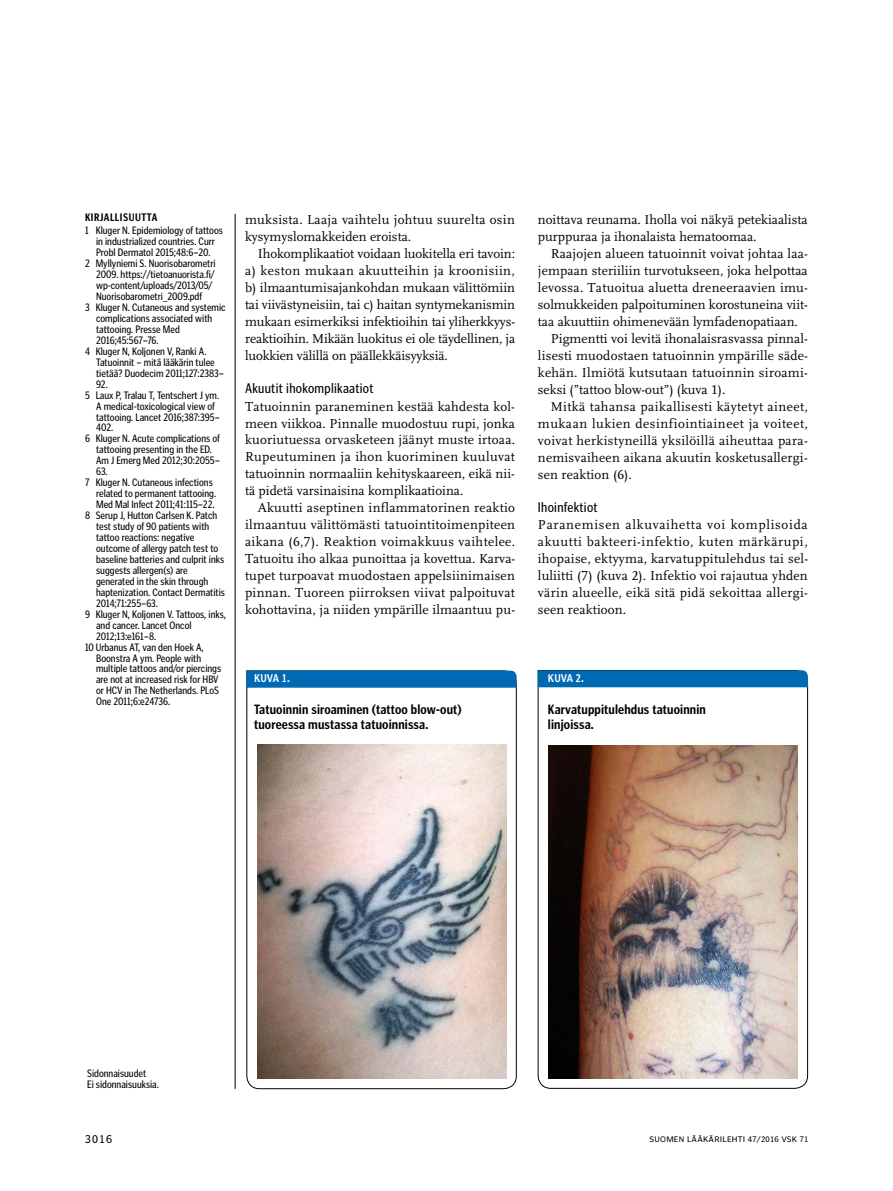
<style>
.page{position:relative;width:893px;height:1191px;background:#fff}
.page>*{position:absolute;margin:0;border:0;box-sizing:border-box;transform-origin:0 0}
.t1{font:14.25px "Poynter Gothic Text Cond";letter-spacing:.02em;color:#000}
.t2{font:13.5px/17px "Scala LF";letter-spacing:.01em;color:#000;text-align:justify}
.t3{font:700 13.5px/15px "Poynter Gothic Text Cond";letter-spacing:.01em;color:#000}
.t4{font:13.5px "Scala LF";letter-spacing:.03em;color:#000}
.t5{font:13.5px "Scala LF";letter-spacing:.04em;color:#000}
.t6{font:10.95px/10.9px "Poynter Gothic Text Cond";color:#000}
.t7{font:700 10.95px "Poynter Gothic Text Cond";letter-spacing:.05em;color:#000}
.t8{font:10.5px "Poynter Agate Two Comp";color:#fff}
.t9{font:10.5px "Poynter Agate Zero";color:#000}
.t10{font:7.5px "Poynter Agate Zero";letter-spacing:.03em;color:#000}
</style>
<div class="page">
<hr style="left:235px;top:214px;width:1px;height:875px;background:#000">
<svg style="left:246px;top:670px;width:271px;height:419px"></svg>
<div style="left:247px;top:670px;width:270px;height:17px;background:#0069b3"></div>
<svg style="left:538px;top:687px;width:270px;height:401px"></svg>
<div style="left:538px;top:670px;width:270px;height:17px;background:#0069b3"></div>
<img style="left:257px;top:745px;width:249px;height:333px">
<img style="left:549px;top:745px;width:248px;height:333px">
<p class="t7" style="left:85px;top:211px;width:74px">Kirjallisuutta</p>
<p class="t6" style="left:85px;top:225px;width:139px">1 Kluger N. Epidemiology of tattoos</p>
<p class="t6" style="left:96px;top:236px;width:120px">in industrialized countries. Curr</p>
<p class="t6" style="left:96px;top:247px;width:116px">Probl Dermatol 2015;48:6–20.</p>
<p class="t6" style="left:85px;top:258px;width:132px">2 Myllyniemi S. Nuorisobarometri</p>
<p class="t6" style="left:96px;top:269px;width:120px">2009. https://tietoanuorista.fi/</p>
<p class="t6" style="left:96px;top:280px;width:118px">wp-content/uploads/2013/05/</p>
<p class="t6" style="left:96px;top:291px;width:108px">Nuorisobarometri_2009.pdf</p>
<p class="t6" style="left:85px;top:302px;width:142px">3 Kluger N. Cutaneous and systemic</p>
<p class="t6" style="left:96px;top:313px;width:118px">complications associated with</p>
<p class="t6" style="left:96px;top:324px;width:85px">tattooing. Presse Med</p>
<p class="t6" style="left:96px;top:335px;width:64px">2016;45:567–76.</p>
<p class="t6" style="left:85px;top:346px;width:123px">4 Kluger N, Koljonen V, Ranki A.</p>
<p class="t6" style="left:96px;top:356px;width:120px">Tatuoinnit – mitä lääkärin tulee</p>
<p class="t6" style="left:96px;top:367px;width:129px">tietää? Duodecim 2011;127:2383–</p>
<p class="t6" style="left:96px;top:378px;width:13px">92.</p>
<p class="t6" style="left:85px;top:389px;width:136px">5 Laux P, Tralau T, Tentschert J ym.</p>
<p class="t6" style="left:96px;top:400px;width:120px">A medical-toxicological view of</p>
<p class="t6" style="left:96px;top:411px;width:125px">tattooing. Lancet 2016;387:395–</p>
<p class="t6" style="left:96px;top:422px;width:19px">402.</p>
<p class="t6" style="left:85px;top:433px;width:136px">6 Kluger N. Acute complications of</p>
<p class="t6" style="left:96px;top:444px;width:117px">tattooing presenting in the ED.</p>
<p class="t6" style="left:96px;top:455px;width:125px">Am J Emerg Med 2012;30:2055–</p>
<p class="t6" style="left:96px;top:466px;width:13px">63.</p>
<p class="t6" style="left:85px;top:477px;width:129px">7 Kluger N. Cutaneous infections</p>
<p class="t6" style="left:96px;top:488px;width:122px">related to permanent tattooing.</p>
<p class="t6" style="left:96px;top:499px;width:120px">Med Mal Infect 2011;41:115–22.</p>
<p class="t6" style="left:85px;top:510px;width:134px">8 Serup J, Hutton Carlsen K. Patch</p>
<p class="t6" style="left:96px;top:521px;width:115px">test study of 90 patients with</p>
<p class="t6" style="left:96px;top:532px;width:100px">tattoo reactions: negative</p>
<p class="t6" style="left:96px;top:543px;width:124px">outcome of allergy patch test to</p>
<p class="t6" style="left:96px;top:554px;width:130px">baseline batteries and culprit inks</p>
<p class="t6" style="left:96px;top:565px;width:93px">suggests allergen(s) are</p>
<p class="t6" style="left:96px;top:575px;width:114px">generated in the skin through</p>
<p class="t6" style="left:96px;top:586px;width:130px">haptenization. Contact Dermatitis</p>
<p class="t6" style="left:96px;top:597px;width:63px">2014;71:255–63.</p>
<p class="t6" style="left:85px;top:608px;width:142px">9 Kluger N, Koljonen V. Tattoos, inks,</p>
<p class="t6" style="left:96px;top:619px;width:97px">and cancer. Lancet Oncol</p>
<p class="t6" style="left:96px;top:630px;width:62px">2012;13:e161–8.</p>
<p class="t6" style="left:85px;top:641px;width:120px">10 Urbanus AT, van den Hoek A,</p>
<p class="t6" style="left:96px;top:652px;width:107px">Boonstra A ym. People with</p>
<p class="t6" style="left:96px;top:663px;width:127px">multiple tattoos and/or piercings</p>
<p class="t6" style="left:96px;top:674px;width:124px">are not at increased risk for HBV</p>
<p class="t6" style="left:96px;top:685px;width:124px">or HCV in The Netherlands. PLoS</p>
<p class="t6" style="left:96px;top:696px;width:76px">One 2011;6:e24736.</p>
<p class="t2" style="left:245px;top:211px;width:271px">muksista. Laaja vaihtelu johtuu suurelta osin kysymyslomakkeiden eroista.</p>
<p class="t2" style="left:245px;top:245px;width:272px;text-indent:13px">Ihokomplikaatiot voidaan luokitella eri tavoin: a) keston mukaan akuutteihin ja kroonisiin, b) ilmaantumisajankohdan mukaan välittömiin tai viivästyneisiin, tai c) haitan syntymekanismin mukaan esimerkiksi infektioihin tai yliherkkyys&shy;reaktioihin. Mikään luokitus ei ole täydellinen, ja luokkien välillä on päällekkäisyyksiä.</p>
<p class="t1" style="left:245px;top:380px;width:130px">Akuutit ihokomplikaatiot</p>
<p class="t2" style="left:245px;top:398px;width:272px">Tatuoinnin paraneminen kestää kahdesta kol&shy;meen viikkoa. Pinnalle muodostuu rupi, jonka kuoriutuessa orvasketeen jäänyt muste irtoaa.<br>Rupeutuminen ja ihon kuoriminen kuuluvat tatuoinnin normaaliin kehityskaareen, eikä nii&shy;tä pidetä varsinaisina komplikaatioina.</p>
<p class="t2" style="left:245px;top:500px;width:272px;text-indent:13px">Akuutti aseptinen inflammatorinen reaktio ilmaantuu välittömästi tatuointitoimenpiteen aikana (6,7). Reaktion voimakkuus vaihtelee.<br>Tatuoitu iho alkaa punoittaa ja kovettua. Karva&shy;tupet turpoavat muodostaen appelsiinimaisen pinnan. Tuoreen piirroksen viivat palpoituvat kohottavina, ja niiden ympärille ilmaantuu pu-</p>
<p class="t8" style="left:254px;top:672px;width:37px">KUVA 1.</p>
<p class="t3" style="left:254px;top:702px;width:209px">Tatuoinnin siroaminen (tattoo blow-out) tuoreessa mustassa tatuoinnissa.</p>
<p class="t2" style="left:538px;top:211px;width:271px">noittava reunama. Iholla voi näkyä petekiaalista purppuraa ja ihonalaista hematoomaa.</p>
<p class="t2" style="left:551px;top:245px;width:259px">Raajojen alueen tatuoinnit voivat johtaa laa-</p>
<p class="t2" style="left:538px;top:262px;width:271px">jempaan steriiliin turvotukseen, joka helpottaa</p>
<p class="t2" style="left:538px;top:279px;width:270px">levossa. Tatuoitua aluetta dreneeraavien imu-</p>
<p class="t2" style="left:538px;top:296px;width:271px">solmukkeiden palpoituminen korostuneina viit-</p>
<p class="t2" style="left:538px;top:313px;width:262px">taa akuuttiin ohimenevään lymfadenopatiaan.</p>
<p class="t2" style="left:551px;top:330px;width:259px">Pigmentti voi levitä ihonalaisrasvassa pinnal-</p>
<p class="t2" style="left:538px;top:347px;width:272px">lisesti muodostaen tatuoinnin ympärille säde-</p>
<p class="t2" style="left:538px;top:364px;width:272px">kehän. Ilmiötä kutsutaan tatuoinnin siroami-</p>
<p class="t2" style="left:538px;top:381px;width:189px">seksi (”tattoo blow-out”) (kuva 1).</p>
<p class="t4" style="left:551px;top:399px;width:259px">Mitkä tahansa paikallisesti käytetyt aineet,</p>
<p class="t5" style="left:538px;top:416px;width:272px">mukaan lukien desinfiointiaineet ja voiteet,</p>
<p class="t2" style="left:538px;top:432px;width:271px">voivat herkistyneillä yksilöillä aiheuttaa para-</p>
<p class="t2" style="left:538px;top:449px;width:271px">nemisvaiheen aikana akuutin kosketusallergi-</p>
<p class="t2" style="left:538px;top:466px;width:95px">sen reaktion (6).</p>
<p class="t1" style="left:538px;top:498px;width:61px">Ihoinfektiot</p>
<p class="t2" style="left:538px;top:516px;width:272px">Paranemisen alkuvaihetta voi komplisoida akuutti bakteeri-infektio, kuten märkärupi, ihopaise, ektyyma, karvatuppitulehdus tai sel&shy;luliitti (7) (kuva 2). Infektio voi rajautua yhden värin alueelle, eikä sitä pidä sekoittaa allergi&shy;seen reaktioon.</p>
<p class="t8" style="left:548px;top:672px;width:37px">KUVA 2.</p>
<p class="t3" style="left:548px;top:702px;width:159px">Karvatuppitulehdus tatuoinnin linjoissa.</p>
<p class="t6" style="left:87px;top:1068px;width:73px">Sidonnaisuudet<br>Ei sidonnaisuuksia.</p>
<p class="t9" style="left:85px;top:1132px;width:29px">3016</p>
<p class="t10" style="left:650px;top:1135px;width:160px">SUOMEN LÄÄKÄRILEHTI 47/2016 VSK 71</p>
</div>
